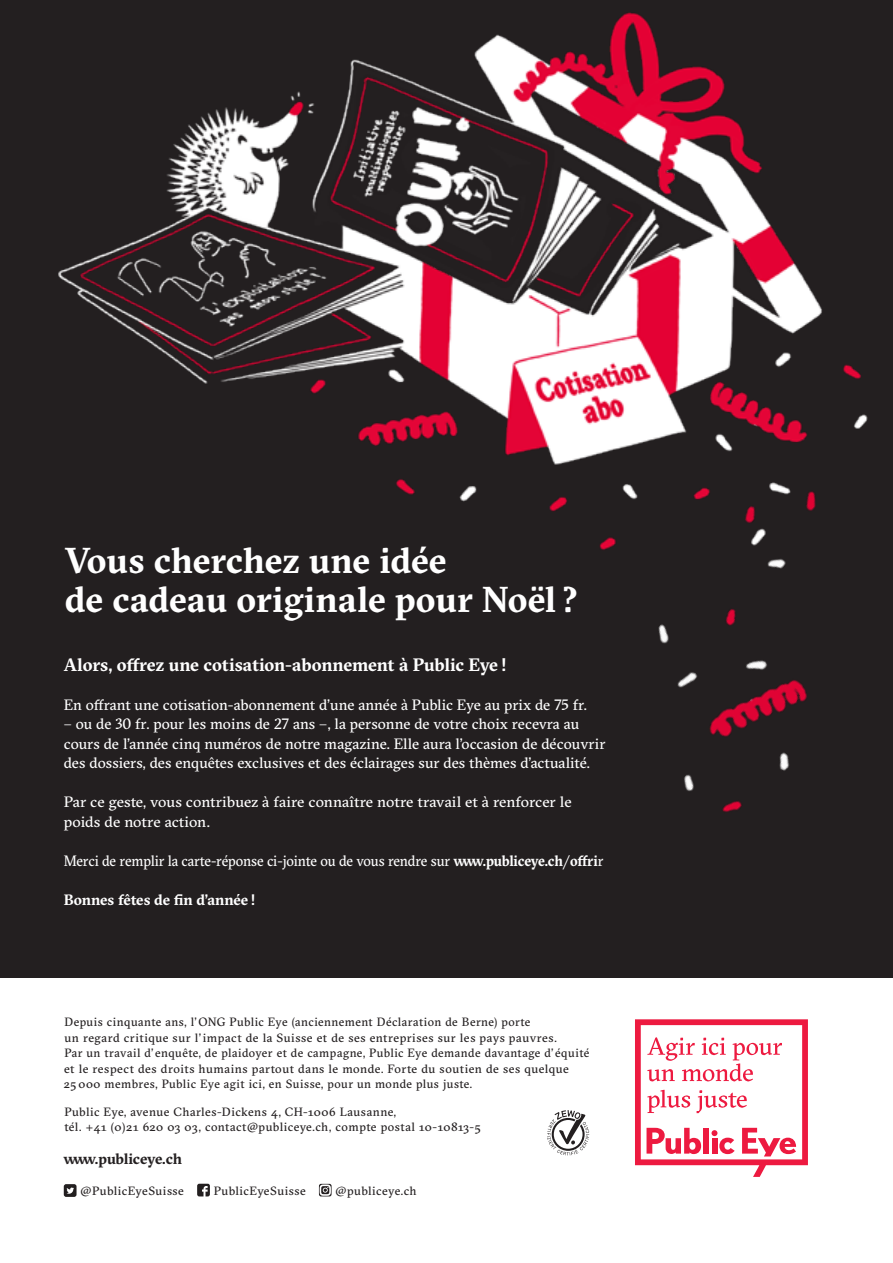
<style>
.page{position:relative;width:893px;height:1263px;background:#fff}
.page>*{position:absolute;margin:0;border:0;box-sizing:border-box;transform-origin:0 0}
.t1{font:700 36px/39px "GT Sectra";color:#fff}
.t2{font:700 18px "GT Sectra";letter-spacing:-.01em;color:#fff}
.t3{font:15px/19.5px "GT Sectra";color:#fff}
.t4{font:15px "GT Sectra";color:#fff;scale:.93 1}
.t5{font:700 15px "GT Sectra";letter-spacing:-.005em;color:#fff}
.t6{font:700 15px "GT Sectra";letter-spacing:-.01em;color:#231f20}
.t7{font:12px/15.6px "GT Sectra";letter-spacing:.04em;color:#231f20}
.s1{font-weight:700}
</style>
<div class="page">
<div style="left:0;top:0;width:893px;height:977px;background:#231f20"></div>
<img style="left:58px;top:12px;width:810px;height:538px">
<svg style="left:635px;top:1019px;width:173px;height:158px"></svg>
<svg style="left:547px;top:1110px;width:42px;height:45px"></svg>
<svg style="left:64px;top:1184px;width:13px;height:13px"></svg>
<svg style="left:197px;top:1184px;width:13px;height:12px"></svg>
<svg style="left:319px;top:1184px;width:13px;height:12px"></svg>
<img style="left:614px;top:452px;width:221px;height:360px">
<h1 class="t1" style="left:65px;top:540px;width:515px">Vous cherchez une idée<br>de cadeau originale pour Noël ?</h1>
<h2 class="t2" style="left:64px;top:653px;width:444px">Alors, offrez une cotisation-abonnement à Public Eye !</h2>
<p class="t3" style="left:64px;top:695px;width:525px">En offrant une cotisation-abonnement d’une année à Public Eye au prix de 75 fr.</p>
<p class="t3" style="left:64px;top:714px;width:543px">– ou de 30 fr. pour les moins de 27 ans –, la personne de votre choix recevra au cours de l’année cinq numéros de notre magazine. Elle aura l’occasion de découvrir des dossiers, des enquêtes exclusives et des éclairages sur des thèmes d’actualité.</p>
<p class="t3" style="left:64px;top:792px;width:509px">Par ce geste, vous contribuez à faire connaître notre travail et à renforcer le poids de notre action.</p>
<p class="t4" style="left:64px;top:851px;width:582px">Merci de remplir la carte-réponse ci-jointe ou de vous rendre sur <span class="s1">www.publiceye.ch/offri</span>r</p>
<p class="t5" style="left:64px;top:890px;width:193px">Bonnes fêtes de fin d’année !</p>
<p class="t7" style="left:64px;top:1014px;width:527px">Depuis cinquante ans, l’ONG Public Eye (anciennement Déclaration de Berne) porte<br>un regard critique sur l’impact de la Suisse et de ses entreprises sur les pays pauvres.<br>Par un travail d’enquête, de plaidoyer et de campagne, Public Eye demande davantage d’équité et le respect des droits humains partout dans le monde. Forte du soutien de ses quelque<br>25 000 membres, Public Eye agit ici, en Suisse, pour un monde plus juste.</p>
<p class="t7" style="left:64px;top:1104px;width:418px">Public Eye, avenue Charles-Dickens 4, CH-1006 Lausanne,<br>tél. +41 (0)21 620 03 03, contact@publiceye.ch, compte postal 10-10813-5</p>
<p class="t6" style="left:63px;top:1149px;width:120px">www.publiceye.ch</p>
<p class="t7" style="left:81px;top:1183px;width:105px">@PublicEyeSuisse</p>
<p class="t7" style="left:214px;top:1183px;width:93px">PublicEyeSuisse</p>
<p class="t7" style="left:336px;top:1183px;width:83px">@publiceye.ch</p>
</div>
